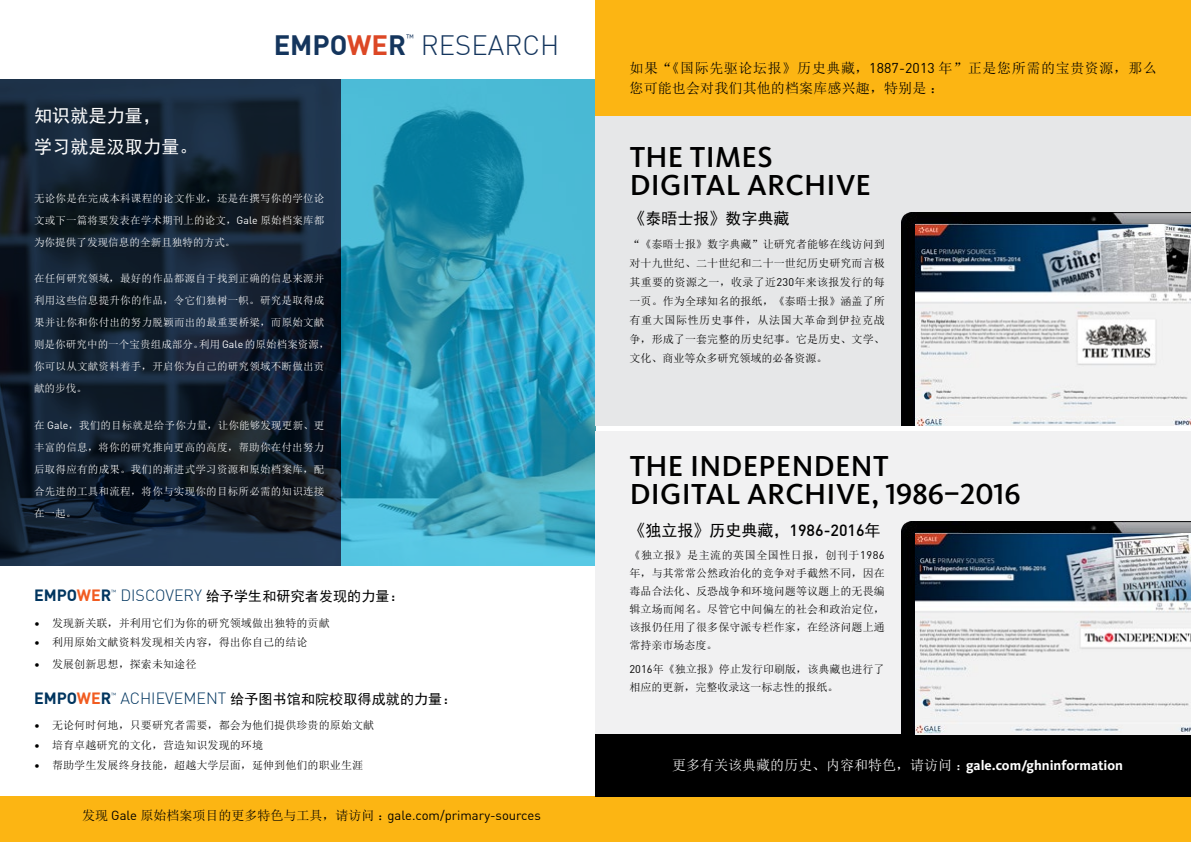
<style>
.page{position:relative;width:1191px;height:842px;background:#fff}
.page>*{position:absolute;margin:0;border:0;box-sizing:border-box;transform-origin:0 0}
.t1{font:500 30px/28px "Kievit OT";letter-spacing:.01em;color:#000}
.t2{font:300 27.4px "DIN";color:#14355d}
.t3{font:700 27.4px "DIN";color:#14355d}
.t4{font:18px/30.7px "Sim Hei";letter-spacing:.01em;color:#fff}
.t5{font:16px "Sim Hei";color:#000}
.t6{font:700 16px "DIN Offc";color:#00355f}
.t7{font:14px/20px "Sim Sun";letter-spacing:.045em;color:#000}
.t8{font:14px "Sim Hei";letter-spacing:.01em;color:#000}
.t9{font:700 14px "Kievit OT";color:#fff}
.t10{font:13px "DIN Offc";color:#000}
.t11{font:11px/19px "Sim Sun";letter-spacing:.01em;color:#000;text-align:justify}
.t12{font:10.5px/22px "Sim Sun";letter-spacing:.025em;color:#fff;text-align:justify}
.t13{font:9.1px "DIN";color:#14355d}
.t14{font:5.8px "DIN Offc";color:#00355f}
.s1{color:#dc4725}
.s2{font-family:"DIN Offc"}
.s3{color:#f15c21}
.s4{font-family:"DIN Offc";font-weight:300;font-size:16px;color:#00355f}
.s5{font-family:"Sim Sun"}
.s6{font-family:"DIN Offc";font-weight:500}
.s7{font-family:"Sim Sun";font-weight:400}
</style>
<div class="page">
<svg style="left:0;top:79px;width:341px;height:487px;background:#132132"></svg>
<div style="left:0;top:797px;width:595px;height:45px;background:#fcb513"></div>
<svg style="left:341px;top:79px;width:254px;height:487px;background:#34a3c1"></svg>
<div style="left:595px;top:797px;width:596px;height:45px;background:#fcb513"></div>
<div style="left:595px;top:0;width:596px;height:116px;background:#fcb513"></div>
<div style="left:595px;top:116px;width:596px;height:309px;background:#e6e7e8"></div>
<div style="left:595px;top:431px;width:596px;height:303px;background:#f1f1f2"></div>
<div style="left:595px;top:734px;width:596px;height:63px;background:#000"></div>
<img style="left:901px;top:521px;width:290px;height:213px">
<img style="left:901px;top:212px;width:290px;height:213px">
<img style="left:916px;top:225px;width:275px;height:200px">
<img style="left:916px;top:534px;width:275px;height:200px">
<h3 class="t4" style="left:34px;top:100px;width:165px">知识就是力量，<br>学习就是汲取力量。</h3>
<h2 class="t3" style="left:274px;top:27px;width:134px">EMPO<span class="s1">WE</span>R</h2>
<p class="t13" style="left:406px;top:32px;width:9px">™</p>
<h2 class="t2" style="left:421px;top:28px;width:140px">RESEARCH</h2>
<p class="t12" style="left:34px;top:187px;width:292px">无论你是在完成本科课程的论文作业，还是在撰写你的学位论文或下一篇将要发表在学术期刊上的论文，<span class="s2">Gale</span> 原始档案库都为你提供了发现信息的全新且独特的方式。</p>
<p class="t12" style="left:34px;top:268px;width:297px;text-align:left">在任何研究领域，最好的作品都源自于找到正确的信息来源并利用这些信息提升你的作品，令它们独树一帜。研究是取得成果并让你和你付出的努力脱颖而出的最重要桥梁，而原始文献则是你研究中的一个宝贵组成部分。利用<span class="s2">Gale</span>的原始档案资源，你可以从文献资料着手，开启你为自己的研究领域不断做出贡献的步伐。</p>
<p class="t12" style="left:34px;top:414px;width:292px">在 <span class="s2">Gale</span>，我们的目标就是给予你力量，让你能够发现更新、更丰富的信息，将你的研究推向更高的高度，帮助你在付出努力后取得应有的成果。我们的渐进式学习资源和原始档案库，配合先进的工具和流程，将你与实现你的目标所必需的知识连接在一起。</p>
<h3 class="t6" style="left:34px;top:585px;width:79px">EMPO<span class="s3">WE</span>R</h3>
<p class="t14" style="left:111px;top:588px;width:6px">™</p>
<p class="t8" style="left:120px;top:589px;width:285px"><span class="s4">DISCOVERY</span> 给予学生和研究者发现的力量：</p>
<p class="t11" style="left:34px;top:613px;width:297px"><span class="s2">•</span> 发现新关联，并利用它们为你的研究领域做出独特的贡献</p>
<p class="t11" style="left:34px;top:633px;width:275px"><span class="s2">•</span> 利用原始文献资料发现相关内容，得出你自己的结论</p>
<p class="t11" style="left:34px;top:654px;width:164px"><span class="s2">•</span> 发展创新思想，探索未知途径</p>
<h3 class="t6" style="left:34px;top:688px;width:79px">EMPO<span class="s3">WE</span>R</h3>
<p class="t14" style="left:111px;top:691px;width:6px">™</p>
<p class="t8" style="left:120px;top:692px;width:338px"><span class="s4">ACHIEVEMENT</span> 给予图书馆和院校取得成就的力量：</p>
<p class="t11" style="left:34px;top:716px;width:342px"><span class="s2">•</span> 无论何时何地，只要研究者需要，都会为他们提供珍贵的原始文献</p>
<p class="t11" style="left:34px;top:736px;width:230px"><span class="s2">•</span> 培育卓越研究的文化，营造知识发现的环境</p>
<p class="t11" style="left:34px;top:755px;width:330px"><span class="s2">•</span> 帮助学生发展终身技能，超越大学层面，延伸到他们的职业生涯</p>
<p class="t10" style="left:82px;top:808px;width:460px"><span class="s5">发现</span> Gale <span class="s5">原始档案项目的更多特色与工具，请访问：</span>gale.com/primary-sources</p>
<p class="t7" style="left:629px;top:58px;width:529px">如果“《国际先驱论坛报》历史典藏，<span class="s2">1887-2013</span> 年”正是您所需的宝贵资源，那么您可能也会对我们其他的档案库感兴趣，特别是：</p>
<h1 class="t1" style="left:629px;top:143px;width:243px">THE TIMES<br>DIGITAL ARCHIVE</h1>
<h3 class="t5" style="left:629px;top:210px;width:161px">《泰晤士报》数字典藏</h3>
<p class="t11" style="left:629px;top:235px;width:257px">“《泰晤士报》数字典藏”让研究者能够在线访问到对十九世纪、二十世纪和二十一世纪历史研究而言极其重要的资源之一，收录了近<span class="s2">230</span>年来该报发行的每一页。作为全球知名的报纸，《泰晤士报》涵盖了所有重大国际性历史事件，从法国大革命到伊拉克战争，形成了一套完整的历史纪事。它是历史、文学、文化、商业等众多研究领域的必备资源。</p>
<h1 class="t1" style="left:629px;top:452px;width:392px">THE INDEPENDENT<br>DIGITAL ARCHIVE, 1986–2016</h1>
<h3 class="t5" style="left:629px;top:522px;width:253px">《独立报》历史典藏，<span class="s6">1986-2016</span>年</h3>
<p class="t11" style="left:629px;top:546px;width:257px;line-height:18px">《独立报》是主流的英国全国性日报，创刊于<span class="s2">1986</span>年，与其常常公然政治化的竞争对手截然不同，因在毒品合法化、反恐战争和环境问题等议题上的无畏编辑立场而闻名。尽管它中间偏左的社会和政治定位，该报仍任用了很多保守派专栏作家，在经济问题上通常持亲市场态度。</p>
<p class="t11" style="left:629px;top:660px;width:257px;line-height:18px"><span class="s2">2016</span>年《独立报》停止发行印刷版，该典藏也进行了相应的更新，完整收录这一标志性的报纸。</p>
<p class="t9" style="left:672px;top:756px;width:452px"><span class="s7">更多有关该典藏的历史、内容和特色，请访问：</span>gale.com/ghninformation</p>
</div>
